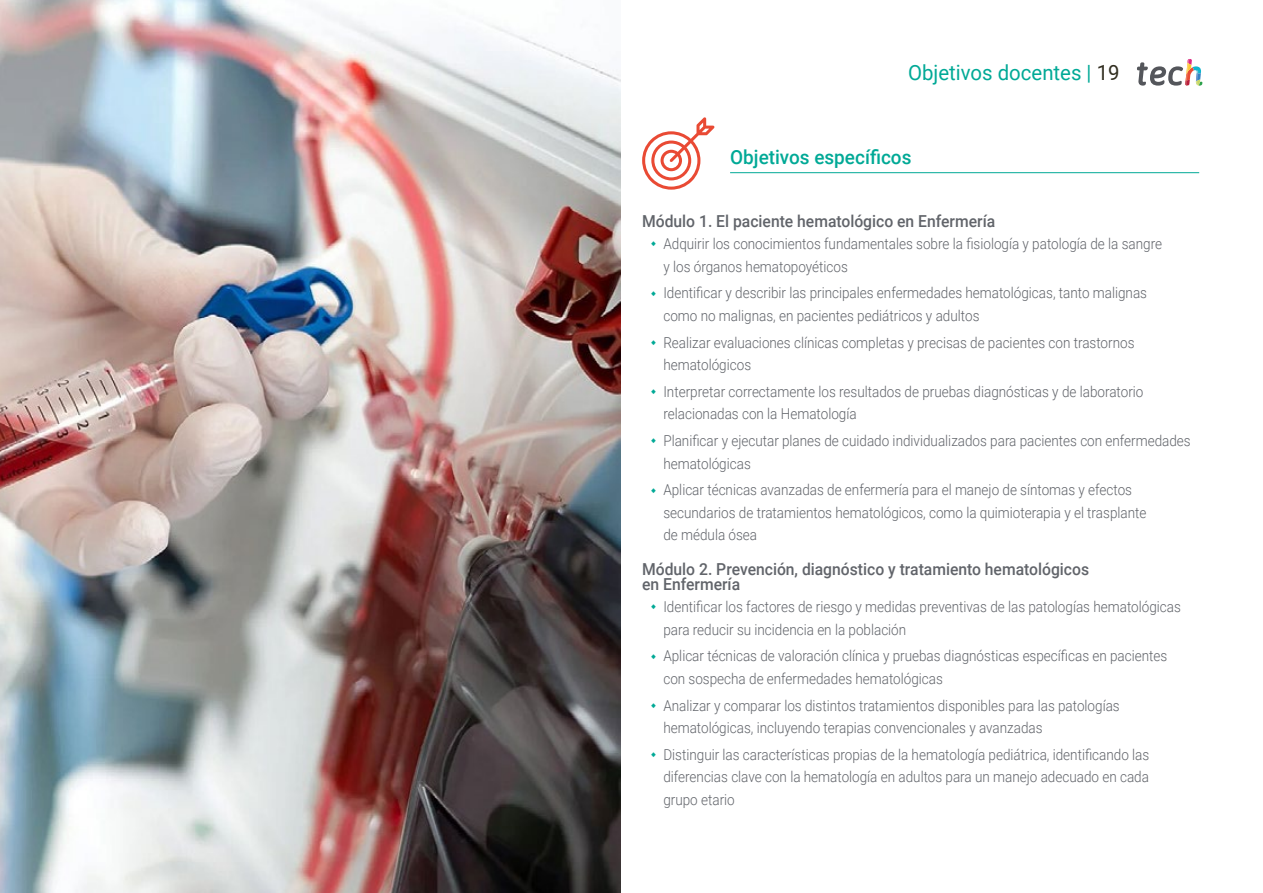
<style>
.page{position:relative;width:1263px;height:893px;background:#fff}
.page>*{position:absolute;margin:0;border:0;box-sizing:border-box;transform-origin:0 0}
.t1{font:21px "Roboto";color:#00a996}
.t2{font:500 19.5px "Roboto";color:#00a996}
.t3{font:500 16.5px/15px "Roboto";color:#61646a;scale:.95 1}
.t4{font:300 15px/22.5px "Roboto";color:#61646a;scale:.9 1}
.s1{color:#312e20}
</style>
<div class="page">
<img style="left:0;top:0;width:621px;height:893px">
<hr style="left:730px;top:172px;width:469px;height:1px;background:#00a996">
<svg style="left:642px;top:117px;width:72px;height:73px"></svg>
<svg style="left:1137px;top:59px;width:65px;height:27px"></svg>
<h1 class="t1" style="left:908px;top:57px;width:213px">Objetivos docentes | <span class="s1">19</span></h1>
<h2 class="t2" style="left:730px;top:144px;width:183px">Objetivos específicos</h2>
<p class="t3" style="left:642px;top:213px;width:373px">Módulo 1. El paciente hematológico en Enfermería</p>
<p class="t4" style="left:663px;top:232px;width:556px">Adquirir los conocimientos fundamentales sobre la fisiología y patología de la sangre y los órganos hematopoyéticos</p>
<p class="t4" style="left:663px;top:281px;width:539px">Identificar y describir las principales enfermedades hematológicas, tanto malignas como no malignas, en pacientes pediátricos y adultos</p>
<p class="t4" style="left:663px;top:330px;width:525px">Realizar evaluaciones clínicas completas y precisas de pacientes con trastornos hematológicos</p>
<p class="t4" style="left:663px;top:380px;width:535px">Interpretar correctamente los resultados de pruebas diagnósticas y de laboratorio relacionadas con la Hematología</p>
<p class="t4" style="left:663px;top:429px;width:587px">Planificar y ejecutar planes de cuidado individualizados para pacientes con enfermedades hematológicas</p>
<p class="t4" style="left:663px;top:478px;width:538px">Aplicar técnicas avanzadas de enfermería para el manejo de síntomas y efectos secundarios de tratamientos hematológicos, como la quimioterapia y el trasplante de médula ósea</p>
<p class="t3" style="left:642px;top:561px;width:472px">Módulo 2. Prevención, diagnóstico y tratamiento hematológicos en Enfermería</p>
<p class="t4" style="left:663px;top:595px;width:576px">Identificar los factores de riesgo y medidas preventivas de las patologías hematológicas para reducir su incidencia en la población</p>
<p class="t4" style="left:663px;top:644px;width:561px">Aplicar técnicas de valoración clínica y pruebas diagnósticas específicas en pacientes con sospecha de enfermedades hematológicas</p>
<p class="t4" style="left:663px;top:693px;width:509px">Analizar y comparar los distintos tratamientos disponibles para las patologías hematológicas, incluyendo terapias convencionales y avanzadas</p>
<p class="t4" style="left:663px;top:743px;width:541px;text-align:justify">Distinguir las características propias de la hematología pediátrica, identificando las diferencias clave con la hematología en adultos para un manejo adecuado en cada grupo etario</p>
</div>
